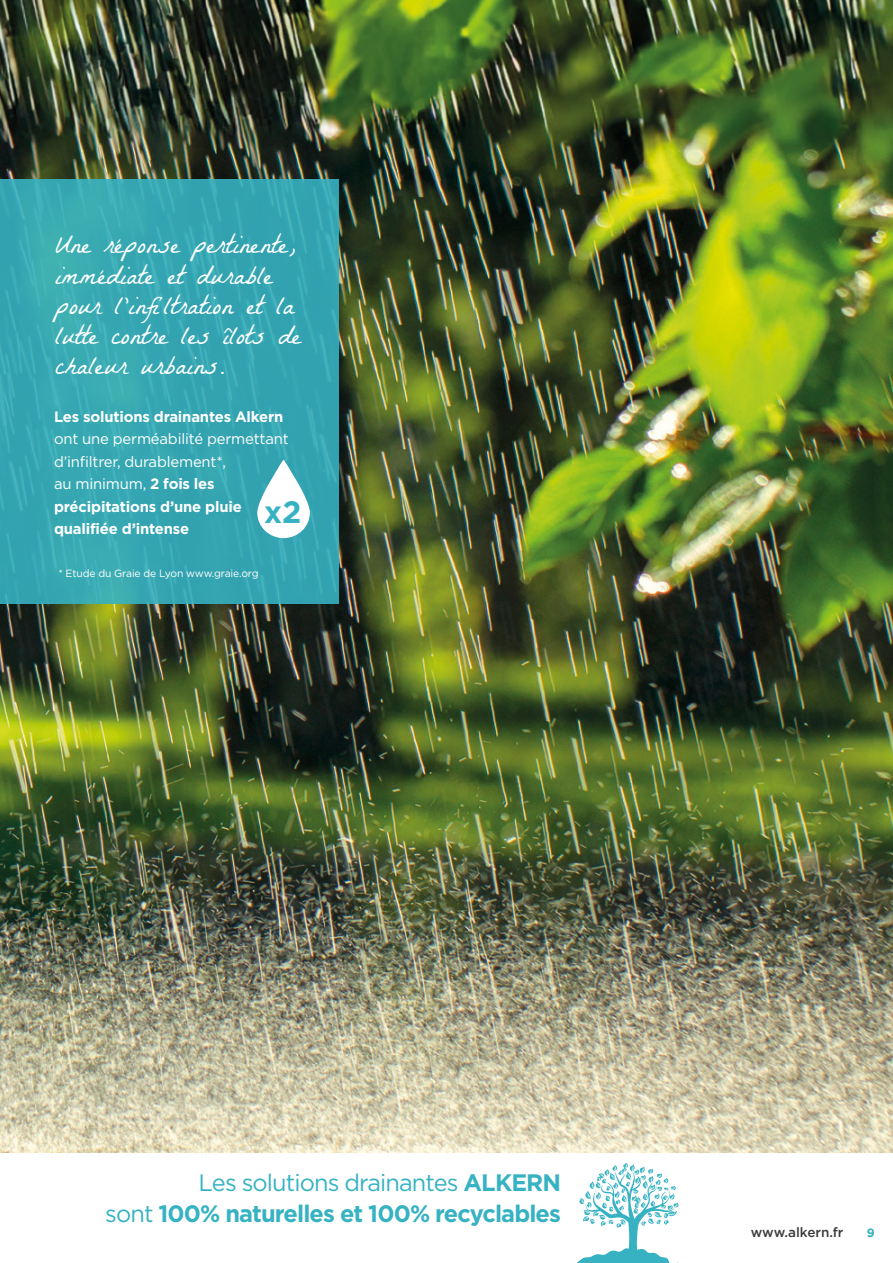
<style>
.page{position:relative;width:893px;height:1263px;background:#fff}
.page>*{position:absolute;margin:0;border:0;box-sizing:border-box;transform-origin:0 0}
.t1{font:700 30.9px "Gotham";color:#36b2c2}
.t2{font:27px/30px "La Belle Aurore";color:#fff}
.t3{font:700 23.85px/31px "Gotham";letter-spacing:-.035em;color:#36b2c2;text-align:right}
.t4{font:15px/22.5px "Gotham";letter-spacing:-.01em;color:#fff}
.t5{font:700 15px "Gotham";letter-spacing:-.01em;color:#fff}
.t6{font:500 13.5px "Gotham";color:#3c3c3b}
.t7{font:700 12px "Gotham";color:#36b2c2}
.t8{font:10.5px "Gotham";letter-spacing:-.01em;color:#fff}
.s1{font-weight:700}
.s2{font-weight:400}
</style>
<div class="page">
<img style="left:0;top:0;width:893px;height:1152px">
<div style="left:0;top:179px;width:339px;height:424px;background:linear-gradient(to right,#39aab3,#34a4b2)"></div>
<svg style="left:257px;top:459px;width:53px;height:79px"></svg>
<svg style="left:576px;top:1162px;width:103px;height:101px"></svg>
<h2 class="t2" style="left:56px;top:229px;width:247px">Une réponse pertinente, immédiate et durable pour l’infiltration et la lutte contre les îlots de chaleur urbains.</h2>
<p class="t5" style="left:54px;top:406px;width:231px">Les solutions drainantes Alkern</p>
<p class="t4" style="left:54px;top:427px;width:236px">ont une perméabilité permettant d’infiltrer, durablement*,<br>au minimum, <span class="s1">2 fois les précipitations d’une pluie qualifiée d’intense</span></p>
<p class="t8" style="left:58px;top:566px;width:202px">* Etude du Graie de Lyon www.graie.org</p>
<h1 class="t1" style="left:264px;top:492px;width:39px">x2</h1>
<h3 class="t3" style="left:105px;top:1167px;width:457px"><span class="s2">Les solutions drainantes</span> ALKERN<br><span class="s2">sont</span> 100% naturelles et 100% recyclables</h3>
<p class="t6" style="left:751px;top:1223px;width:94px">www.alkern.fr</p>
<p class="t7" style="left:867px;top:1225px;width:9px">9</p>
</div>
